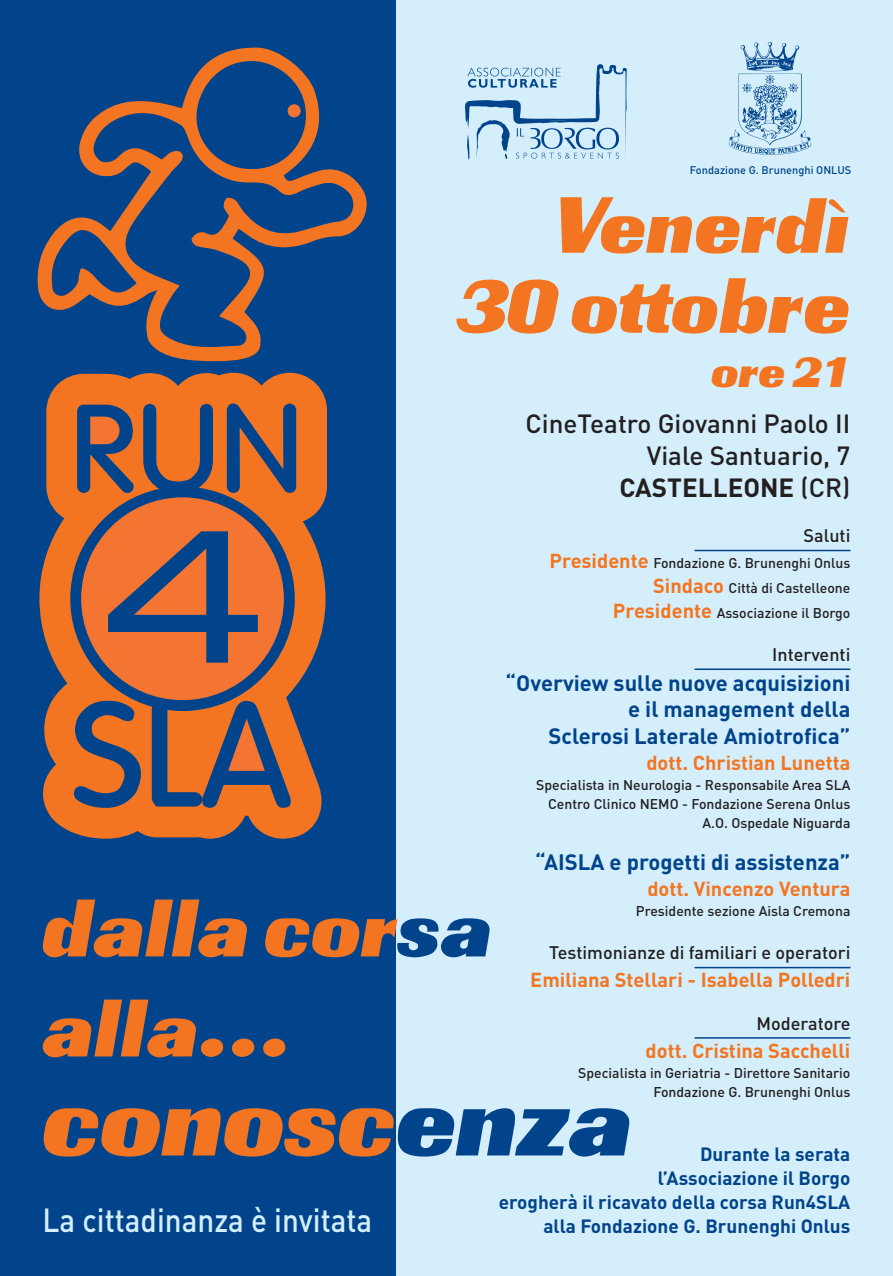
<style>
.page{position:relative;width:893px;height:1276px;background:#fff}
.page>*{position:absolute;margin:0;border:0;box-sizing:border-box;transform-origin:0 0}
.t1{font:90.5px "Airline";letter-spacing:-.005em;color:#f47521}
.t2{font:73px/100px "Airline";color:#f47521}
.t3{font:70px/80px "Airline";color:#f47521;text-align:right}
.t4{font:40px "Airline";color:#f47521}
.t5{font:500 33px "DIN";color:#d4effb;scale:.9 1}
.t6{font:500 26px/32px "DIN";color:#231f20;text-align:right}
.t7{font:700 22px/26.4px "DIN";color:#01448c;text-align:right}
.t8{font:700 20px "DIN";color:#f47521}
.t9{font:700 19px/24px "DIN";color:#01448c;text-align:right}
.t10{font:500 18px "DIN";color:#231f20}
.t11{font:500 14px/19px "DIN";color:#231f20;text-align:right}
.t12{font:500 11px "DIN";color:#01448c}
.s1{font-weight:700}
.s2{font-weight:700;font-size:20px;color:#f47521}
.s3{color:#01448c}
</style>
<div class="page">
<div style="left:395px;top:0;width:498px;height:1276px;background:#d4effb"></div>
<div style="left:0;top:0;width:395px;height:1276px;background:#01448c"></div>
<img style="left:728px;top:42px;width:84px;height:113px">
<img style="left:465px;top:64px;width:162px;height:96px">
<svg style="left:37px;top:47px;width:330px;height:315px"></svg>
<div style="left:288px;top:104px;width:13px;height:13px;background:#f37531;border-radius:50%"></div>
<svg style="left:39px;top:373px;width:288px;height:465px"></svg>
<hr style="left:694px;top:550px;width:156px;height:1px;background:#01448c">
<hr style="left:694px;top:668px;width:156px;height:2px;background:#01448c">
<hr style="left:694px;top:967px;width:156px;height:1px;background:#01448c">
<hr style="left:694px;top:1037px;width:156px;height:1px;background:#01448c">
<p class="t12" style="left:690px;top:164px;width:163px">Fondazione G. Brunenghi ONLUS</p>
<h3 class="t3" style="left:457px;top:186px;width:395px">Venerdì<br>30 ottobre</h3>
<h3 class="t4" style="left:711px;top:340px;width:141px">ore 21</h3>
<h3 class="t6" style="left:525px;top:408px;width:326px">CineTeatro Giovanni Paolo II<br>Viale Santuario, 7<br><span class="s1">CASTELLEONE</span> (CR)</h3>
<p class="t10" style="left:804px;top:525px;width:48px">Saluti</p>
<p class="t11" style="left:550px;top:550px;width:302px;line-height:25px"><span class="s2">Presidente</span> Fondazione G. Brunenghi Onlus<br><span class="s2">Sindaco</span> Città di Castelleone<br><span class="s2">Presidente</span> Associazione il Borgo</p>
<p class="t10" style="left:772px;top:644px;width:80px">Interventi</p>
<h3 class="t7" style="left:506px;top:670px;width:346px">“Overview sulle nuove acquisizioni e il management della<br>Sclerosi Laterale Amiotrofica”</h3>
<h3 class="t8" style="left:646px;top:751px;width:206px">dott. Christian Lunetta</h3>
<p class="t11" style="left:536px;top:775px;width:316px">Specialista in Neurologia - Responsabile Area SLA<br>Centro Clinico NEMO - Fondazione Serena Onlus<br>A.O. Ospedale Niguarda</p>
<h3 class="t7" style="left:535px;top:849px;width:317px">“AISLA e progetti di assistenza”</h3>
<h3 class="t8" style="left:647px;top:877px;width:205px">dott. Vincenzo Ventura</h3>
<p class="t11" style="left:636px;top:901px;width:216px">Presidente sezione Aisla Cremona</p>
<p class="t10" style="left:549px;top:942px;width:303px">Testimonianze di familiari e operatori</p>
<h3 class="t8" style="left:530px;top:968px;width:322px">Emiliana Stellari - Isabella Polledri</h3>
<p class="t10" style="left:756px;top:1013px;width:95px">Moderatore</p>
<h3 class="t8" style="left:646px;top:1039px;width:206px">dott. Cristina Sacchelli</h3>
<p class="t11" style="left:578px;top:1063px;width:274px">Specialista in Geriatria - Direttore Sanitario<br>Fondazione G. Brunenghi Onlus</p>
<h2 class="t2" style="left:43px;top:878px;width:452px">dalla cor<span class="s3">sa </span>alla...</h2>
<h1 class="t1" style="left:43px;top:1050px;width:592px">conosc<span class="s3">enza</span></h1>
<h3 class="t9" style="left:499px;top:1142px;width:353px">Durante la serata<br>l’Associazione il Borgo<br>erogherà il ricavato della corsa Run4SLA alla Fondazione G. Brunenghi Onlus</h3>
<h3 class="t5" style="left:43px;top:1200px;width:368px">La cittadinanza è invitata</h3>
</div>
